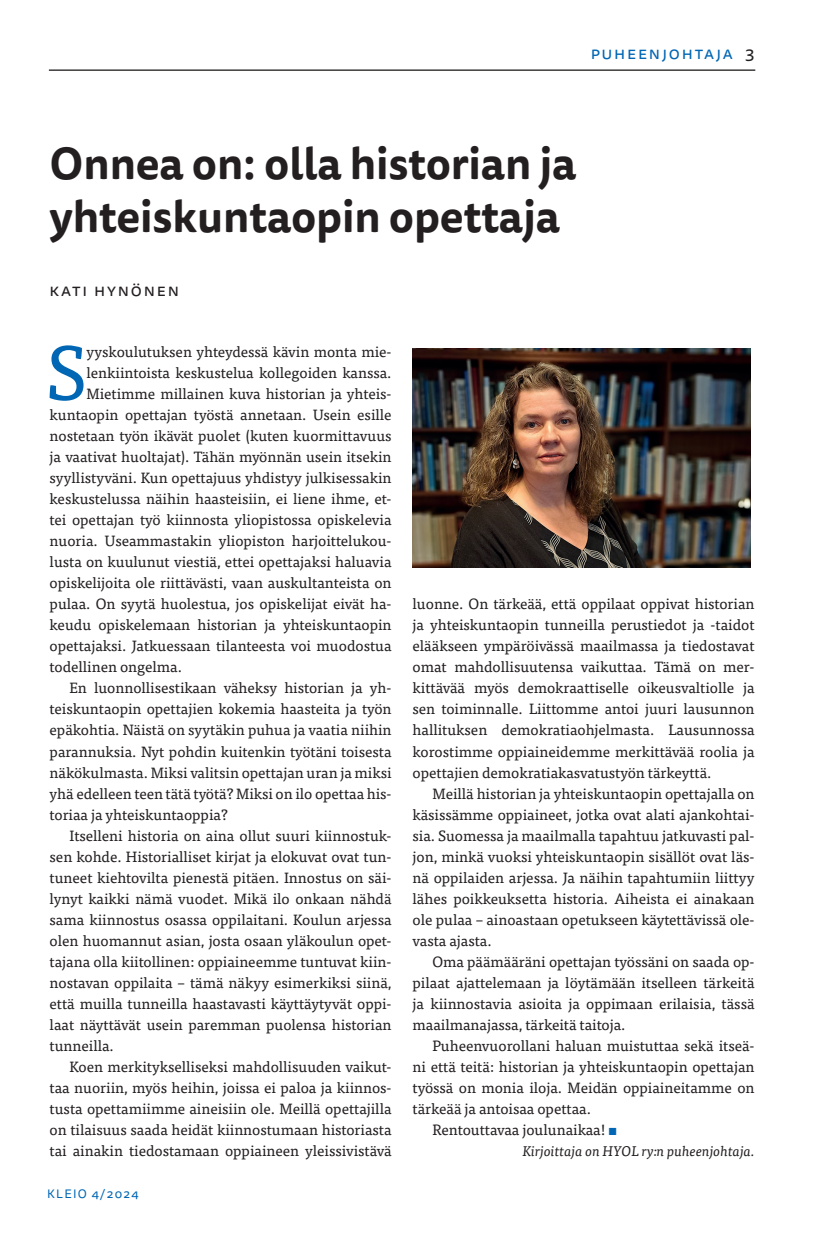
<style>
.page{position:relative;width:834px;height:1241px;background:#fff}
.page>*{position:absolute;margin:0;border:0;box-sizing:border-box;transform-origin:0 0}
.KL_Leipäteksti_anfan{font:75.42px "Tisa Pro";color:#0166b3}
.KL_Otsikko{font:700 43.75px/52.5px "Tisa Sans Pro";letter-spacing:-.005em;color:#231f20}
.KL_Vinjetti_vasen{font:17.5px "Tisa Sans Pro";letter-spacing:.1em;color:#0166b3}
.KL_Otsikko-2{font:17.5px "Tisa Sans Pro";letter-spacing:.1em;color:#231f20}
.KL_Leipäteksti{font:14.88px/21px "Tisa Pro";letter-spacing:-.005em;color:#231f20;text-align:justify}
.KL_Leipäteksti_anfan-2{font:14.88px "Tisa Pro";letter-spacing:-.005em;color:#231f20}
.KL_Leipäteksti-2{font:italic 14px "Tisa Pro";color:#231f20}
.t1{font:12.25px "Tisa Sans Pro";letter-spacing:.1em;color:#0166b3}
.s1{color:#231f20}
.s2{color:#0166b3}
</style>
<div class="page">
<hr style="left:49px;top:69px;width:706px;height:2px;background:#231f20">
<img style="left:412px;top:349px;width:338px;height:218px">
<p class="KL_Vinjetti_vasen" style="left:590px;top:41px;width:165px">puheenjohtaja <span class="s1">3</span></p>
<p class="KL_Otsikko" style="left:50px;top:137px;width:528px">Onnea on: olla historian ja yhteiskuntaopin opettaja</p>
<p class="KL_Otsikko-2" style="left:50px;top:278px;width:131px">kati hynönen</p>
<p class="KL_Leipäteksti_anfan" style="left:46px;top:317px;width:42px">S</p>
<p class="KL_Leipäteksti_anfan-2" style="left:86px;top:341px;width:306px">yyskoulutuksen yhteydessä kävin monta mie-</p>
<p class="KL_Leipäteksti_anfan-2" style="left:86px;top:362px;width:306px">lenkiintoista keskustelua kollegoiden kanssa.</p>
<p class="KL_Leipäteksti_anfan-2" style="left:86px;top:383px;width:306px">Mietimme millainen kuva historian ja yhteis-</p>
<p class="KL_Leipäteksti_anfan-2" style="left:50px;top:404px;width:343px">kuntaopin opettajan työstä annetaan. Usein esille</p>
<p class="KL_Leipäteksti_anfan-2" style="left:50px;top:425px;width:343px">nostetaan työn ikävät puolet (kuten kuormittavuus</p>
<p class="KL_Leipäteksti_anfan-2" style="left:50px;top:446px;width:343px">ja vaativat huoltajat). Tähän myönnän usein itsekin</p>
<p class="KL_Leipäteksti_anfan-2" style="left:50px;top:467px;width:343px">syyllistyväni. Kun opettajuus yhdistyy julkisessakin</p>
<p class="KL_Leipäteksti_anfan-2" style="left:50px;top:488px;width:343px">keskustelussa näihin haasteisiin, ei liene ihme, et-</p>
<p class="KL_Leipäteksti_anfan-2" style="left:50px;top:509px;width:343px">tei opettajan työ kiinnosta yliopistossa opiskelevia</p>
<p class="KL_Leipäteksti_anfan-2" style="left:50px;top:530px;width:343px">nuoria. Useammastakin yliopiston harjoittelukou-</p>
<p class="KL_Leipäteksti_anfan-2" style="left:50px;top:551px;width:343px">lusta on kuulunut viestiä, ettei opettajaksi haluavia</p>
<p class="KL_Leipäteksti_anfan-2" style="left:50px;top:572px;width:343px">opiskelijoita ole riittävästi, vaan auskultanteista on</p>
<p class="KL_Leipäteksti_anfan-2" style="left:50px;top:593px;width:343px">pulaa. On syytä huolestua, jos opiskelijat eivät ha-</p>
<p class="KL_Leipäteksti_anfan-2" style="left:50px;top:614px;width:343px">keudu opiskelemaan historian ja yhteiskuntaopin</p>
<p class="KL_Leipäteksti_anfan-2" style="left:50px;top:635px;width:343px">opettajaksi. Jatkuessaan tilanteesta voi muodostua</p>
<p class="KL_Leipäteksti_anfan-2" style="left:50px;top:656px;width:134px">todellinen ongelma.</p>
<p class="KL_Leipäteksti" style="left:50px;top:676px;width:343px;text-indent:20px">En luonnollisestikaan väheksy historian ja yh&shy;teiskuntaopin opettajien kokemia haasteita ja työn epäkohtia. Näistä on syytäkin puhua ja vaatia niihin parannuksia. Nyt pohdin kuitenkin työtäni toisesta näkökulmasta. Miksi valitsin opettajan uran ja miksi yhä edelleen teen tätä työtä? Miksi on ilo opettaa his&shy;toriaa ja yhteiskuntaoppia?</p>
<p class="KL_Leipäteksti" style="left:50px;top:823px;width:343px;text-indent:20px">Itselleni historia on aina ollut suuri kiinnostuk&shy;sen kohde. Historialliset kirjat ja elokuvat ovat tun&shy;tuneet kiehtovilta pienestä pitäen. Innostus on säi&shy;lynyt kaikki nämä vuodet. Mikä ilo onkaan nähdä sama kiinnostus osassa oppilaitani. Koulun arjessa olen huomannut asian, josta osaan yläkoulun opet&shy;tajana olla kiitollinen: oppiaineemme tuntuvat kiin&shy;nostavan oppilaita – tämä näkyy esimerkiksi siinä, että muilla tunneilla haastavasti käyttäytyvät oppi&shy;laat näyttävät usein paremman puolensa historian tunneilla.</p>
<p class="KL_Leipäteksti" style="left:50px;top:1054px;width:343px;text-indent:20px">Koen merkitykselliseksi mahdollisuuden vaikut&shy;taa nuoriin, myös heihin, joissa ei paloa ja kiinnos&shy;tusta opettamiimme aineisiin ole. Meillä opettajilla on tilaisuus saada heidät kiinnostumaan historiasta tai ainakin tiedostamaan oppiaineen yleissivistävä</p>
<p class="t1" style="left:47px;top:1185px;width:93px">KLEIO 4/2024</p>
<p class="KL_Leipäteksti" style="left:412px;top:592px;width:343px">luonne. On tärkeää, että oppilaat oppivat historian ja yhteiskuntaopin tunneilla perustiedot ja -taidot elääkseen ympäröivässä maailmassa ja tiedostavat omat mahdollisuutensa vaikuttaa. Tämä on mer&shy;kittävää myös demokraattiselle oikeusvaltiolle ja sen toiminnalle. Liittomme antoi juuri lausunnon hallituksen demokratiaohjelmasta. Lausunnossa korostimme oppiaineidemme merkittävää roolia ja opettajien demokratiakasvatustyön tärkeyttä.</p>
<p class="KL_Leipäteksti" style="left:412px;top:781px;width:343px;text-indent:20px">Meillä historian ja yhteiskuntaopin opettajalla on käsissämme oppiaineet, jotka ovat alati ajankohtai&shy;sia. Suomessa ja maailmalla tapahtuu jatkuvasti pal&shy;jon, minkä vuoksi yhteiskuntaopin sisällöt ovat läs&shy;nä oppilaiden arjessa. Ja näihin tapahtumiin liittyy lähes poikkeuksetta historia. Aiheista ei ainakaan ole pulaa – ainoastaan opetukseen käytettävissä ole&shy;vasta ajasta.</p>
<p class="KL_Leipäteksti" style="left:412px;top:949px;width:343px;text-indent:20px">Oma päämääräni opettajan työssäni on saada op&shy;pilaat ajattelemaan ja löytämään itselleen tärkeitä ja kiinnostavia asioita ja oppimaan erilaisia, tässä maailmanajassa, tärkeitä taitoja.</p>
<p class="KL_Leipäteksti" style="left:412px;top:1033px;width:343px;text-indent:20px">Puheenvuorollani haluan muistuttaa sekä itseä&shy;ni että teitä: historian ja yhteiskuntaopin opettajan työssä on monia iloja. Meidän oppiaineitamme on tärkeää ja antoisaa opettaa.</p>
<p class="KL_Leipäteksti" style="left:432px;top:1117px;width:186px">Rentouttavaa joulunaikaa! <span class="s2">▪</span></p>
<p class="KL_Leipäteksti-2" style="left:522px;top:1140px;width:233px">Kirjoittaja on HYOL ry:n puheenjohtaja.</p>
</div>
